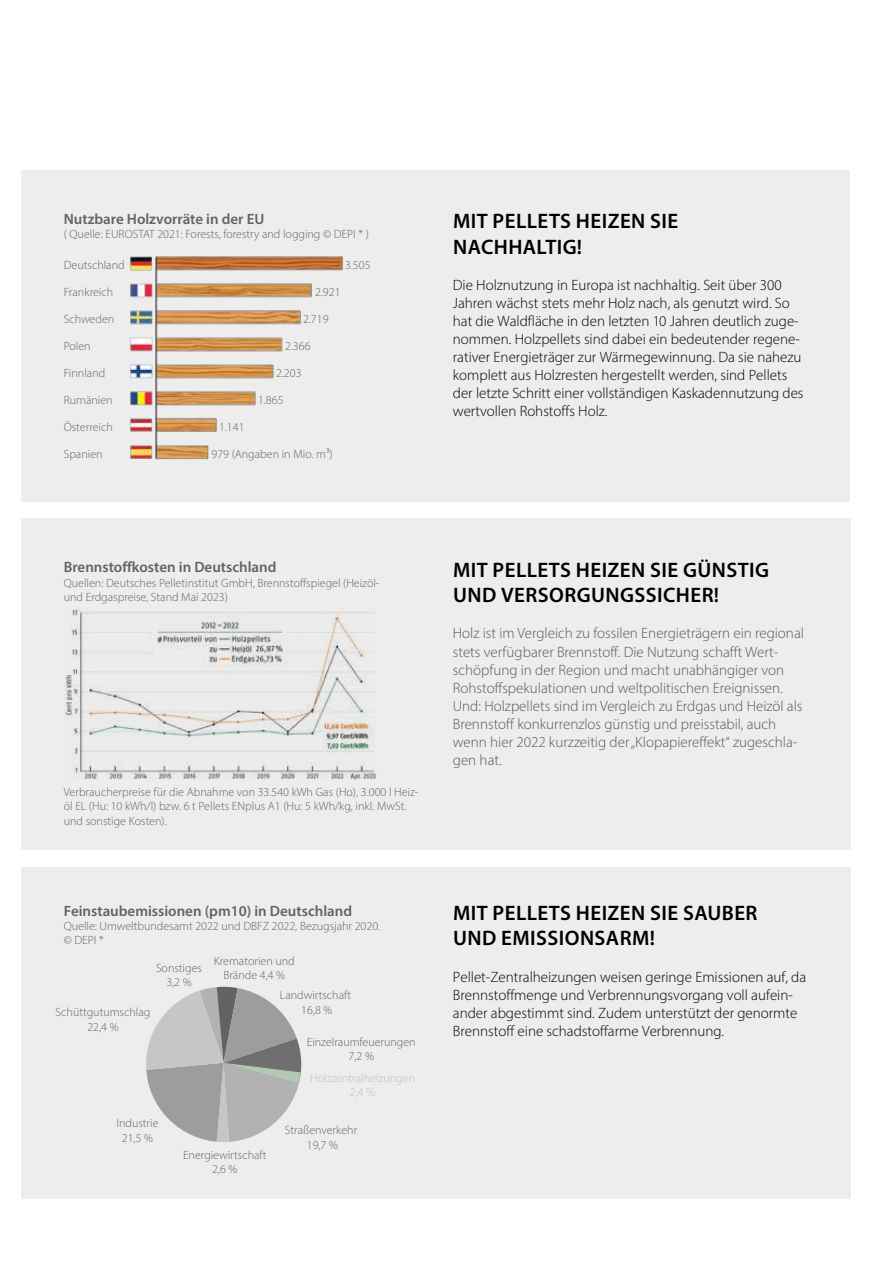
<style>
.page{position:relative;width:893px;height:1263px;background:#fff}
.page>*{position:absolute;margin:0;border:0;box-sizing:border-box;transform-origin:0 0}
.t1{font:600 21px/25.2px "Myriad Pro";letter-spacing:.02em;color:#000}
.t2{font:300 15px/18px "Myriad Pro";color:#000}
.t3{font:300 15px/18px "Myriad Pro";color:#575756}
.t4{font:600 15px "Myriad Pro";color:#646363}
.t5{font:300 12px/14.4px "Myriad Pro";color:#646363;text-align:center}
.t6{font:300 12px/14.4px "Myriad Pro";color:#b2c8b0;text-align:center}
</style>
<div class="page">
<div style="left:21px;top:867px;width:829px;height:332px;background:#ededed"></div>
<div style="left:21px;top:170px;width:828px;height:331px;background:#ededed"></div>
<img style="left:130px;top:256px;width:213px;height:204px">
<div style="left:21px;top:519px;width:829px;height:331px;background:#ededed"></div>
<img style="left:65px;top:609px;width:311px;height:171px">
<svg style="left:146px;top:987px;width:155px;height:155px"></svg>
<p class="t4" style="left:64px;top:209px;width:202px">Nutzbare Holzvorräte in der EU</p>
<p class="t5" style="left:64px;top:227px;width:307px">( Quelle: EUROSTAT 2021: Forests, forestry and logging © DEPI * )</p>
<p class="t5" style="left:64px;top:257px;width:62px">Deutschland</p>
<p class="t5" style="left:64px;top:284px;width:51px">Frankreich</p>
<p class="t5" style="left:64px;top:311px;width:52px">Schweden</p>
<p class="t5" style="left:64px;top:338px;width:28px">Polen</p>
<p class="t5" style="left:64px;top:365px;width:43px">Finnland</p>
<p class="t5" style="left:64px;top:392px;width:50px">Rumänien</p>
<p class="t5" style="left:64px;top:419px;width:51px">Österreich</p>
<p class="t5" style="left:64px;top:446px;width:40px">Spanien</p>
<p class="t5" style="left:345px;top:257px;width:27px">3.505</p>
<p class="t5" style="left:315px;top:284px;width:27px">2.921</p>
<p class="t5" style="left:303px;top:311px;width:27px">2.719</p>
<p class="t5" style="left:285px;top:338px;width:27px">2.366</p>
<p class="t5" style="left:276px;top:365px;width:27px">2.203</p>
<p class="t5" style="left:258px;top:392px;width:27px">1.865</p>
<p class="t5" style="left:219px;top:419px;width:27px">1.141</p>
<p class="t5" style="left:212px;top:446px;width:123px">979 (Angaben in Mio. m³)</p>
<h1 class="t1" style="left:453px;top:208px;width:227px">MIT PELLETS HEIZEN SIE<br>NACHHALTIG!</h1>
<p class="t2" style="left:453px;top:276px;width:352px">Die Holznutzung in Europa ist nachhaltig. Seit über 300<br>Jahren wächst stets mehr Holz nach, als genutzt wird. So hat die Waldfläche in den letzten 10 Jahren deutlich zuge&shy;nommen. Holzpellets sind dabei ein bedeutender regene&shy;rativer Energieträger zur Wärmegewinnung. Da sie nahezu komplett aus Holzresten hergestellt werden, sind Pellets der letzte Schritt einer vollständigen Kaskadennutzung des wertvollen Rohstoffs Holz.</p>
<p class="t4" style="left:64px;top:558px;width:214px">Brennstoffkosten in Deutschland</p>
<p class="t5" style="left:64px;top:575px;width:317px;text-align:left">Quellen: Deutsches Pelletinstitut GmbH, Brennstoffspiegel (Heizöl&shy;und Erdgaspreise, Stand Mai 2023)</p>
<p class="t5" style="left:64px;top:785px;width:356px;text-align:left">Verbraucherpreise für die Abnahme von 33.540 kWh Gas (Ho), 3.000 l Heiz&shy;öl EL (Hu: 10 kWh/l) bzw. 6 t Pellets ENplus A1 (Hu: 5 kWh/kg, inkl. MwSt. und sonstige Kosten).</p>
<p class="t4" style="left:64px;top:901px;width:290px">Feinstaubemissionen (pm10) in Deutschland</p>
<p class="t5" style="left:64px;top:919px;width:318px;line-height:13.5px;text-align:left">Quelle: Umweltbundesamt 2022 und DBFZ 2022, Bezugsjahr 2020. © DEPI *</p>
<p class="t5" style="left:156px;top:960px;width:47px">Sonstiges<br>3,2 %</p>
<p class="t5" style="left:56px;top:1005px;width:96px">Schüttgutumschlag<br>22,4 %</p>
<p class="t5" style="left:214px;top:953px;width:83px">Krematorien und<br>Brände 4,4 %</p>
<p class="t5" style="left:280px;top:988px;width:73px">Landwirtschaft<br>16,8 %</p>
<p class="t5" style="left:307px;top:1035px;width:110px">Einzelraumfeuerungen<br>7,2 %</p>
<p class="t6" style="left:310px;top:1070px;width:106px">Holzzentralheizungen<br>2,4 %</p>
<p class="t5" style="left:116px;top:1116px;width:44px">Industrie<br>21,5 %</p>
<p class="t5" style="left:183px;top:1147px;width:85px">Energiewirtschaft<br>2,6 %</p>
<p class="t5" style="left:285px;top:1123px;width:74px">Straßenverkehr<br>19,7 %</p>
<h1 class="t1" style="left:453px;top:557px;width:318px">MIT PELLETS HEIZEN SIE GÜNSTIG<br>UND VERSORGUNGSSICHER!</h1>
<p class="t3" style="left:453px;top:624px;width:353px">Holz ist im Vergleich zu fossilen Energieträgern ein regional stets verfügbarer Brennstoff. Die Nutzung schafft Wert&shy;schöpfung in der Region und macht unabhängiger von Rohstoffspekulationen und weltpolitischen Ereignissen.<br>Und: Holzpellets sind im Vergleich zu Erdgas und Heizöl als Brennstoff konkurrenzlos günstig und preisstabil, auch wenn hier 2022 kurzzeitig der „Klopapiereffekt“ zugeschla&shy;gen hat.</p>
<h1 class="t1" style="left:453px;top:900px;width:306px">MIT PELLETS HEIZEN SIE SAUBER<br>UND EMISSIONSARM!</h1>
<p class="t2" style="left:453px;top:968px;width:355px">Pellet-Zentralheizungen weisen geringe Emissionen auf, da Brennstoffmenge und Verbrennungsvorgang voll aufein&shy;ander abgestimmt sind. Zudem unterstützt der genormte Brennstoff eine schadstoffarme Verbrennung.</p>
</div>
